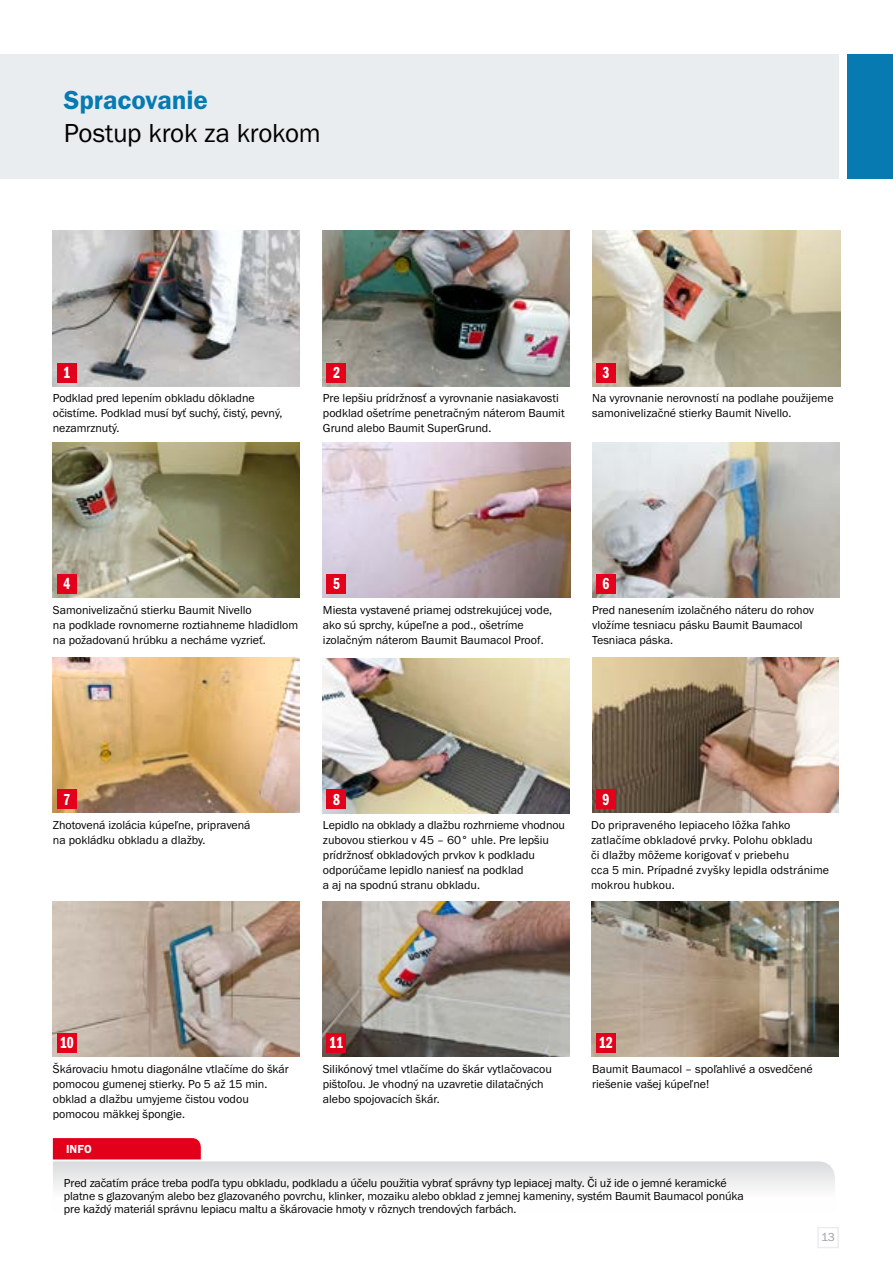
<style>
.page{position:relative;width:893px;height:1263px;background:#fff}
.page>*{position:absolute;margin:0;border:0;box-sizing:border-box;transform-origin:0 0}
.t1{font:27px "Franklin Got Itc TOT Boo";letter-spacing:-.01em;color:#000}
.t2{font:27px "Franklin Got Itc TOT Dem";letter-spacing:-.005em;color:#067ab1}
.t3{font:16.5px "Franklin Got Itc TOT Dem Com";color:#fff}
.t4{font:12px/15px "Franklin Got Itc TCE";color:#000}
.t5{font:12px "Franklin Got Itc TOT Dem";color:#fff}
.t6{font:12px "Franklin Got Itc TOT Boo";color:#9c9e9f}
</style>
<div class="page">
<svg style="left:53px;top:1161px;width:782px;height:28px"></svg>
<div style="left:53px;top:1138px;width:148px;height:21px;background:#e2001a"></div>
<img style="left:592px;top:902px;width:247px;height:155px">
<img style="left:53px;top:231px;width:247px;height:155px">
<img style="left:323px;top:231px;width:246px;height:155px">
<img style="left:592px;top:231px;width:248px;height:155px">
<img style="left:53px;top:442px;width:246px;height:155px">
<img style="left:592px;top:442px;width:248px;height:155px">
<img style="left:323px;top:443px;width:248px;height:155px">
<img style="left:53px;top:657px;width:246px;height:155px">
<img style="left:323px;top:659px;width:247px;height:155px">
<img style="left:592px;top:658px;width:247px;height:155px">
<img style="left:53px;top:902px;width:246px;height:155px">
<img style="left:323px;top:902px;width:246px;height:155px">
<div style="left:817px;top:1227px;width:22px;height:21px;border:2px solid #eaedef"></div>
<div style="left:0;top:54px;width:839px;height:125px;background:#eaedef"></div>
<div style="left:847px;top:54px;width:46px;height:125px;background:#067ab1"></div>
<div style="left:57px;top:363px;width:20px;height:19px;background:#e2001a"></div>
<div style="left:57px;top:574px;width:20px;height:19px;background:#e2001a"></div>
<div style="left:57px;top:790px;width:20px;height:19px;background:#e2001a"></div>
<div style="left:57px;top:1033px;width:20px;height:19px;background:#e2001a"></div>
<div style="left:327px;top:363px;width:19px;height:19px;background:#e2001a"></div>
<div style="left:327px;top:574px;width:19px;height:19px;background:#e2001a"></div>
<div style="left:327px;top:790px;width:19px;height:19px;background:#e2001a"></div>
<div style="left:327px;top:1033px;width:19px;height:19px;background:#e2001a"></div>
<div style="left:596px;top:363px;width:19px;height:19px;background:#e2001a"></div>
<div style="left:596px;top:574px;width:19px;height:19px;background:#e2001a"></div>
<div style="left:596px;top:790px;width:19px;height:19px;background:#e2001a"></div>
<div style="left:596px;top:1033px;width:19px;height:19px;background:#e2001a"></div>
<h1 class="t2" style="left:64px;top:85px;width:146px">Spracovanie</h1>
<h1 class="t1" style="left:64px;top:118px;width:259px">Postup krok za krokom</h1>
<h2 class="t3" style="left:64px;top:363px;width:8px">1</h2>
<h2 class="t3" style="left:333px;top:363px;width:8px">2</h2>
<h2 class="t3" style="left:602px;top:363px;width:8px">3</h2>
<p class="t4" style="left:53px;top:391px;width:231px">Podklad pred lepením obkladu dôkladne očistíme. Podklad musí byť suchý, čistý, pevný, nezamrznutý.</p>
<p class="t4" style="left:323px;top:391px;width:243px">Pre lepšiu prídržnosť a vyrovnanie nasiakavosti podklad ošetríme penetračným náterom Baumit<br>Grund alebo Baumit SuperGrund.</p>
<p class="t4" style="left:592px;top:391px;width:243px">Na vyrovnanie nerovností na podlahe použijeme samonivelizačné stierky Baumit Nivello.</p>
<h2 class="t3" style="left:64px;top:574px;width:8px">4</h2>
<h2 class="t3" style="left:333px;top:574px;width:8px">5</h2>
<h2 class="t3" style="left:602px;top:574px;width:8px">6</h2>
<p class="t4" style="left:53px;top:602px;width:247px">Samonivelizačnú stierku Baumit Nivello<br>na podklade rovnomerne roztiahneme hladidlom na požadovanú hrúbku a necháme vyzrieť.</p>
<p class="t4" style="left:592px;top:602px;width:224px">Pred nanesením izolačného náteru do rohov vložíme tesniacu pásku Baumit Baumacol<br>Tesniaca páska.</p>
<p class="t4" style="left:323px;top:603px;width:231px">Miesta vystavené priamej odstrekujúcej vode, ako sú sprchy, kúpeľne a pod., ošetríme izolačným náterom Baumit Baumacol Proof.</p>
<h2 class="t3" style="left:64px;top:790px;width:8px">7</h2>
<h2 class="t3" style="left:333px;top:790px;width:8px">8</h2>
<h2 class="t3" style="left:602px;top:790px;width:8px">9</h2>
<p class="t4" style="left:53px;top:817px;width:199px">Zhotovená izolácia kúpeľne, pripravená na pokládku obkladu a dlažby.</p>
<p class="t4" style="left:323px;top:817px;width:244px">Lepidlo na obklady a dlažbu rozhrnieme vhodnou zubovou stierkou v 45 – 60° uhle. Pre lepšiu prídržnosť obkladových prvkov k podkladu odporúčame lepidlo naniesť na podklad<br>a aj na spodnú stranu obkladu.</p>
<p class="t4" style="left:591px;top:818px;width:240px">Do pripraveného lepiaceho lôžka ľahko zatlačíme obkladové prvky. Polohu obkladu<br>či dlažby môžeme korigovať v priebehu<br>cca 5 min. Prípadné zvyšky lepidla odstránime mokrou hubkou.</p>
<h2 class="t3" style="left:60px;top:1034px;width:15px">10</h2>
<h2 class="t3" style="left:330px;top:1034px;width:15px">11</h2>
<h2 class="t3" style="left:599px;top:1034px;width:15px">12</h2>
<p class="t4" style="left:53px;top:1062px;width:238px">Škárovaciu hmotu diagonálne vtlačíme do škár pomocou gumenej stierky. Po 5 až 15 min. obklad a dlažbu umyjeme čistou vodou pomocou mäkkej špongie.</p>
<p class="t4" style="left:323px;top:1062px;width:231px">Silikónový tmel vtlačíme do škár vytlačovacou pištoľou. Je vhodný na uzavretie dilatačných alebo spojovacích škár.</p>
<p class="t4" style="left:592px;top:1062px;width:222px">Baumit Baumacol – spoľahlivé a osvedčené riešenie vašej kúpeľne!</p>
<p class="t5" style="left:66px;top:1142px;width:27px">INFO</p>
<p class="t4" style="left:64px;top:1177px;width:681px;line-height:12.8px">Pred začatím práce treba podľa typu obkladu, podkladu a účelu použitia vybrať správny typ lepiacej malty. Či už ide o jemné keramické platne s glazovaným alebo bez glazovaného povrchu, klinker, mozaiku alebo obklad z jemnej kameniny, systém Baumit Baumacol ponúka pre každý materiál správnu lepiacu maltu a škárovacie hmoty v rôznych trendových farbách.</p>
<p class="t6" style="left:821px;top:1230px;width:15px">13</p>
</div>
